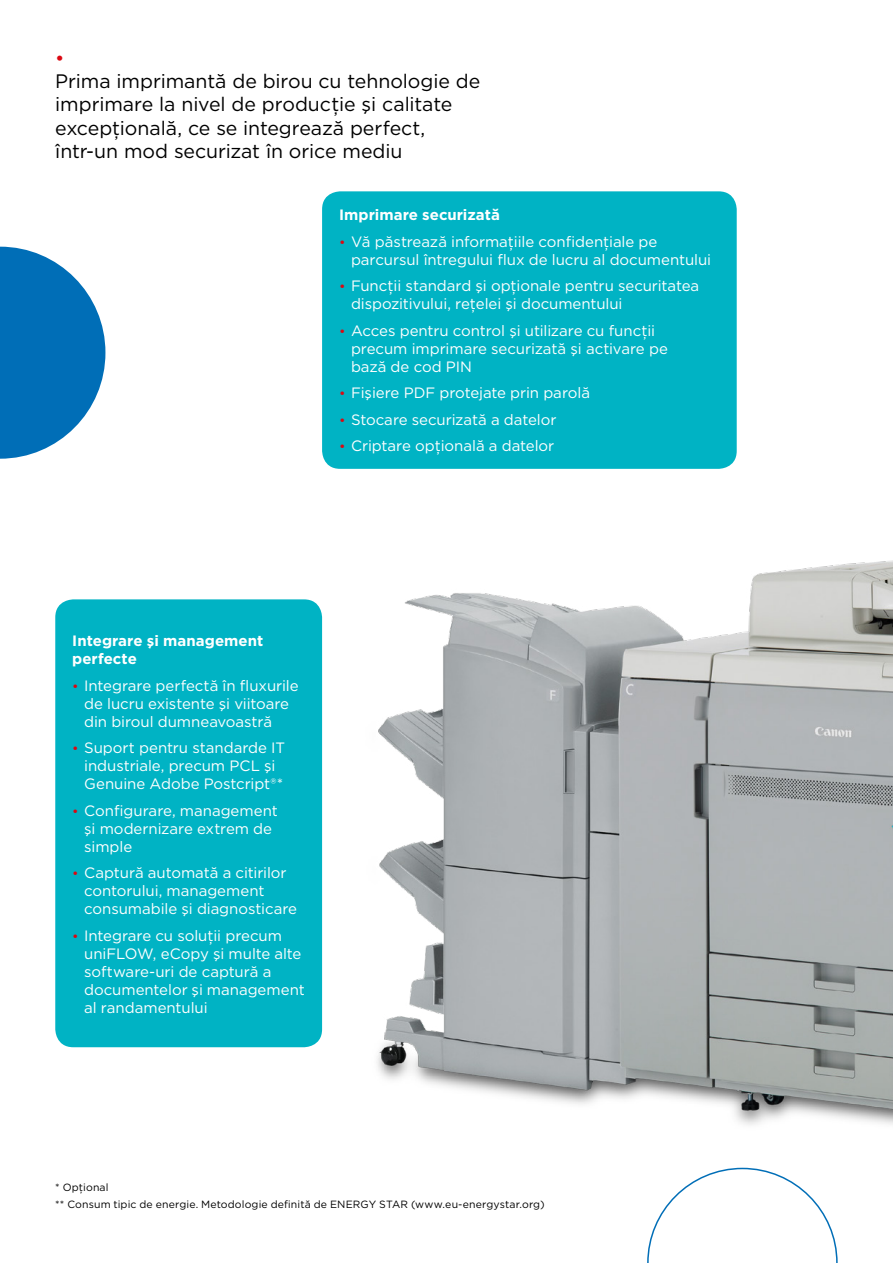
<style>
.page{position:relative;width:893px;height:1263px;background:#fff}
.page>*{position:absolute;margin:0;border:0;box-sizing:border-box;transform-origin:0 0}
.t1{font:19.5px/23.4px "Gotham";letter-spacing:-.005em;color:#000}
.t2{font:19.5px "Gotham";color:#db0812}
.t3{font:15px/18px "Gotham";letter-spacing:-.005em;color:#fff}
.t4{font:700 15px/18px "Gotham";color:#fff}
.t5{font:10.5px/17.7px "Gotham";letter-spacing:.01em;color:#000}
.s1{font-size:13.5px;color:#db0812}
</style>
<div class="page">
<svg style="left:0;top:247px;width:105px;height:212px"></svg>
<svg style="left:647px;top:1182px;width:191px;height:81px"></svg>
<div style="left:55px;top:599px;width:267px;height:448px;background:#00b3c4;border-radius:18px"></div>
<div style="left:322px;top:191px;width:415px;height:278px;background:#00b3c4;border-radius:18px"></div>
<img style="left:377px;top:560px;width:516px;height:622px">
<h1 class="t2" style="left:55px;top:45px;width:11px">•</h1>
<h1 class="t1" style="left:55px;top:69px;width:426px">Prima imprimantă de birou cu tehnologie de imprimare la nivel de producţie şi calitate excepţională, ce se integrează perfect, într-un mod securizat în orice mediu</h1>
<p class="t4" style="left:339px;top:206px;width:162px">Imprimare securizată</p>
<p class="t3" style="left:351px;top:232px;width:362px;text-indent:-12px"><span class="s1">•</span> Vă păstrează informaţiile confidenţiale pe parcursul întregului flux de lucru al documentului</p>
<p class="t3" style="left:351px;top:277px;width:350px;text-indent:-12px"><span class="s1">•</span> Funcţii standard şi opţionale pentru securitatea dispozitivului, reţelei şi documentului</p>
<p class="t3" style="left:351px;top:321px;width:318px;text-indent:-12px"><span class="s1">•</span> Acces pentru control şi utilizare cu funcţii precum imprimare securizată şi activare pe bază de cod PIN</p>
<p class="t3" style="left:339px;top:384px;width:252px"><span class="s1">•</span> Fişiere PDF protejate prin parolă</p>
<p class="t3" style="left:339px;top:410px;width:219px"><span class="s1">•</span> Stocare securizată a datelor</p>
<p class="t3" style="left:339px;top:437px;width:217px"><span class="s1">•</span> Criptare opţională a datelor</p>
<p class="t4" style="left:72px;top:632px;width:193px">Integrare şi management perfecte</p>
<p class="t3" style="left:84px;top:676px;width:216px;text-indent:-12px"><span class="s1">•</span> Integrare perfectă în fluxurile de lucru existente şi viitoare din biroul dumneavoastră</p>
<p class="t3" style="left:84px;top:738px;width:202px;text-indent:-12px"><span class="s1">•</span> Suport pentru standarde IT industriale, precum PCL şi<br>Genuine Adobe Postcript®*</p>
<p class="t3" style="left:84px;top:801px;width:195px;text-indent:-12px"><span class="s1">•</span> Configurare, management şi modernizare extrem de simple</p>
<p class="t3" style="left:84px;top:863px;width:214px;text-indent:-12px"><span class="s1">•</span> Captură automată a citirilor contorului, management consumabile şi diagnosticare</p>
<p class="t3" style="left:84px;top:926px;width:222px;text-indent:-12px"><span class="s1">•</span> Integrare cu soluţii precum uniFLOW, eCopy şi multe alte software-uri de captură a documentelor şi management al randamentului</p>
<p class="t5" style="left:55px;top:1178px;width:491px">* Opţional<br>** Consum tipic de energie. Metodologie definită de ENERGY STAR (www.eu-energystar.org)</p>
</div>
